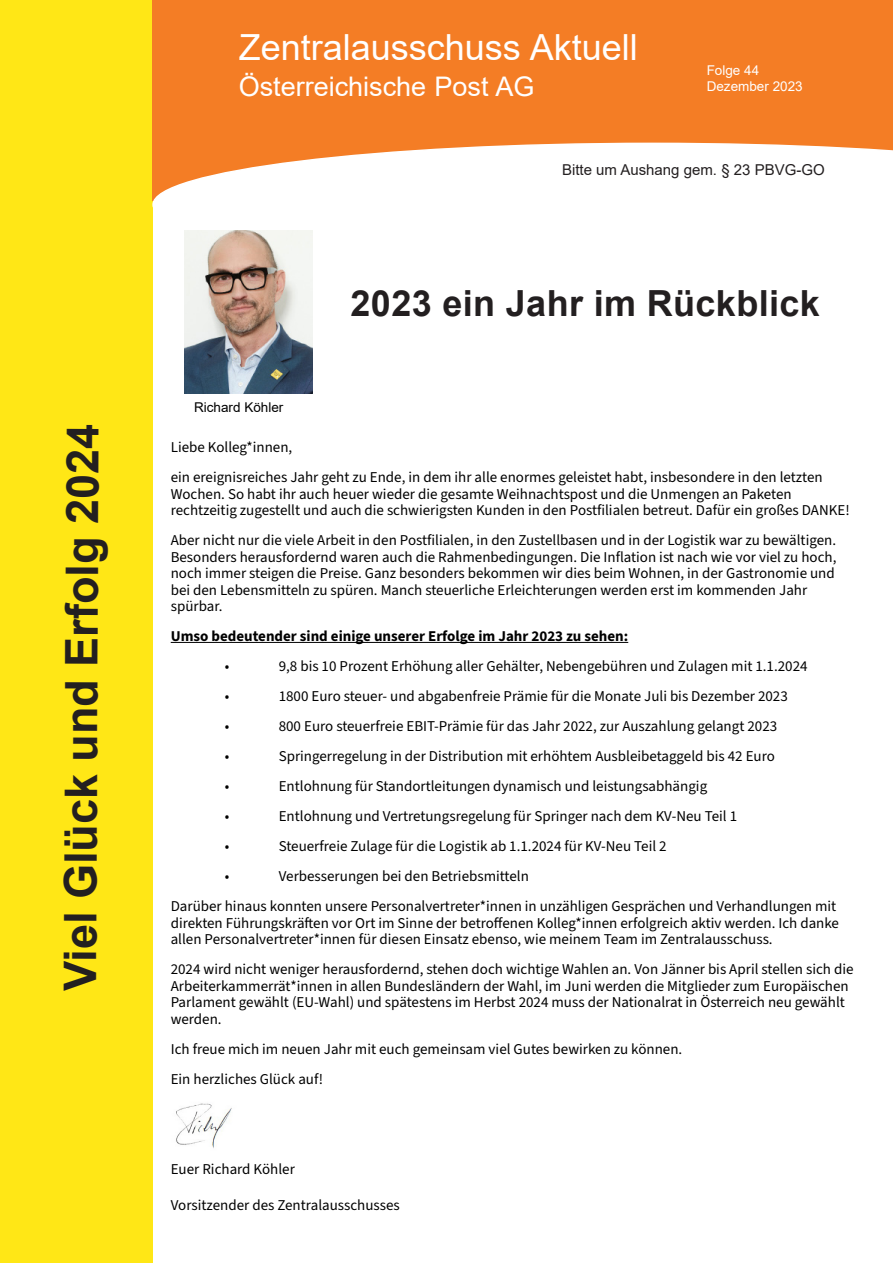
<style>
.page{position:relative;width:893px;height:1263px;background:#fff}
.page>*{position:absolute;margin:0;border:0;box-sizing:border-box;transform-origin:0 0}
.t1{font:700 45px "Arial";letter-spacing:-.005em;color:#231f20}
.t2{font:36px "Arial";color:#fff}
.Unterüberschrift{font:700 36px "Arial";letter-spacing:.01em;color:#231f20}
.t3{font:27px "Arial";color:#fff}
.Absatz{font:15px/16.5px "Source Sans 3";color:#000}
.Absatz-2{font:700 15px "Source Sans 3";color:#000}
.t4{font:15px "Arial";color:#231f20}
.t5{font:13.5px "Arial";color:#fff}
.t6{font:13.5px "Arial";color:#000}
</style>
<div class="page">
<div style="left:0;top:0;width:152px;height:1263px;background:#ffe716"></div>
<hr style="left:171px;top:642px;width:457px;height:1px;background:#000">
<div style="left:152px;top:0;width:741px;height:200px;background:#f47d25"></div>
<svg style="left:152px;top:143px;width:741px;height:124px"></svg>
<img style="left:184px;top:231px;width:128px;height:162px">
<img style="left:176px;top:1103px;width:56px;height:45px">
<p class="t1" style="left:50px;top:991px;width:569px;rotate:-90deg">Viel Glück und Erfolg 2024</p>
<p class="t2" style="left:239px;top:22px;width:401px">Zentralausschuss Aktuell</p>
<p class="t3" style="left:239px;top:68px;width:297px">Österreichische Post AG</p>
<p class="t5" style="left:707px;top:61px;width:54px">Folge 44</p>
<p class="t5" style="left:707px;top:77px;width:98px">Dezember 2023</p>
<p class="t4" style="left:562px;top:160px;width:264px">Bitte um Aushang gem. § 23 PBVG-GO</p>
<p class="t6" style="left:194px;top:398px;width:91px">Richard Köhler</p>
<p class="Unterüberschrift" style="left:351px;top:278px;width:471px">2023 ein Jahr im Rückblick</p>
<p class="Absatz" style="left:171px;top:439px;width:123px">Liebe Kolleg*innen,</p>
<p class="Absatz" style="left:171px;top:469px;width:680px">ein ereignisreiches Jahr geht zu Ende, in dem ihr alle enormes geleistet habt, insbesondere in den letzten<br>Wochen. So habt ihr auch heuer wieder die gesamte Weihnachtspost und die Unmengen an Paketen rechtzeitig zugestellt und auch die schwierigsten Kunden in den Postfilialen betreut. Dafür ein großes DANKE!</p>
<p class="Absatz" style="left:171px;top:532px;width:667px">Aber nicht nur die viele Arbeit in den Postfilialen, in den Zustellbasen und in der Logistik war zu bewältigen.<br>Besonders herausfordernd waren auch die Rahmenbedingungen. Die Inflation ist nach wie vor viel zu hoch, noch immer steigen die Preise. Ganz besonders bekommen wir dies beim Wohnen, in der Gastronomie und bei den Lebensmitteln zu spüren. Manch steuerliche Erleichterungen werden erst im kommenden Jahr spürbar.</p>
<p class="Absatz-2" style="left:171px;top:626px;width:459px">Umso bedeutender sind einige unserer Erfolge im Jahr 2023 zu sehen:</p>
<p class="Absatz" style="left:225px;top:658px;width:6px">•</p>
<p class="Absatz" style="left:279px;top:658px;width:530px">9,8 bis 10 Prozent Erhöhung aller Gehälter, Nebengebühren und Zulagen mit 1.1.2024</p>
<p class="Absatz" style="left:225px;top:688px;width:6px">•</p>
<p class="Absatz" style="left:279px;top:688px;width:511px">1800 Euro steuer- und abgabenfreie Prämie für die Monate Juli bis Dezember 2023</p>
<p class="Absatz" style="left:225px;top:718px;width:6px">•</p>
<p class="Absatz" style="left:279px;top:718px;width:500px">800 Euro steuerfreie EBIT-Prämie für das Jahr 2022, zur Auszahlung gelangt 2023</p>
<p class="Absatz" style="left:225px;top:748px;width:6px">•</p>
<p class="Absatz" style="left:279px;top:748px;width:498px">Springerregelung in der Distribution mit erhöhtem Ausbleibetaggeld bis 42 Euro</p>
<p class="Absatz" style="left:225px;top:778px;width:6px">•</p>
<p class="Absatz" style="left:279px;top:778px;width:430px">Entlohnung für Standortleitungen dynamisch und leistungsabhängig</p>
<p class="Absatz" style="left:225px;top:808px;width:6px">•</p>
<p class="Absatz" style="left:279px;top:808px;width:460px">Entlohnung und Vertretungsregelung für Springer nach dem KV-Neu Teil 1</p>
<p class="Absatz" style="left:225px;top:838px;width:6px">•</p>
<p class="Absatz" style="left:279px;top:838px;width:389px">Steuerfreie Zulage für die Logistik ab 1.1.2024 für KV-Neu Teil 2</p>
<p class="Absatz" style="left:225px;top:868px;width:6px">•</p>
<p class="Absatz" style="left:279px;top:868px;width:252px">Verbesserungen bei den Betriebsmitteln</p>
<p class="Absatz" style="left:171px;top:898px;width:670px">Darüber hinaus konnten unsere Personalvertreter*innen in unzähligen Gesprächen und Verhandlungen mit direkten Führungskräften vor Ort im Sinne der betroffenen Kolleg*innen erfolgreich aktiv werden. Ich danke allen Personalvertreter*innen für diesen Einsatz ebenso, wie meinem Team im Zentralausschuss.</p>
<p class="Absatz" style="left:171px;top:961px;width:684px">2024 wird nicht weniger herausfordernd, stehen doch wichtige Wahlen an. Von Jänner bis April stellen sich die Arbeiterkammerrät*innen in allen Bundesländern der Wahl, im Juni werden die Mitglieder zum Europäischen Parlament gewählt (EU-Wahl) und spätestens im Herbst 2024 muss der Nationalrat in Österreich neu gewählt werden.</p>
<p class="Absatz" style="left:171px;top:1040px;width:513px">Ich freue mich im neuen Jahr mit euch gemeinsam viel Gutes bewirken zu können.</p>
<p class="Absatz" style="left:171px;top:1070px;width:154px">Ein herzliches Glück auf!</p>
<p class="Absatz" style="left:171px;top:1160px;width:126px">Euer Richard Köhler</p>
<p class="Absatz" style="left:171px;top:1196px;width:231px">Vorsitzender des Zentralausschusses</p>
</div>
